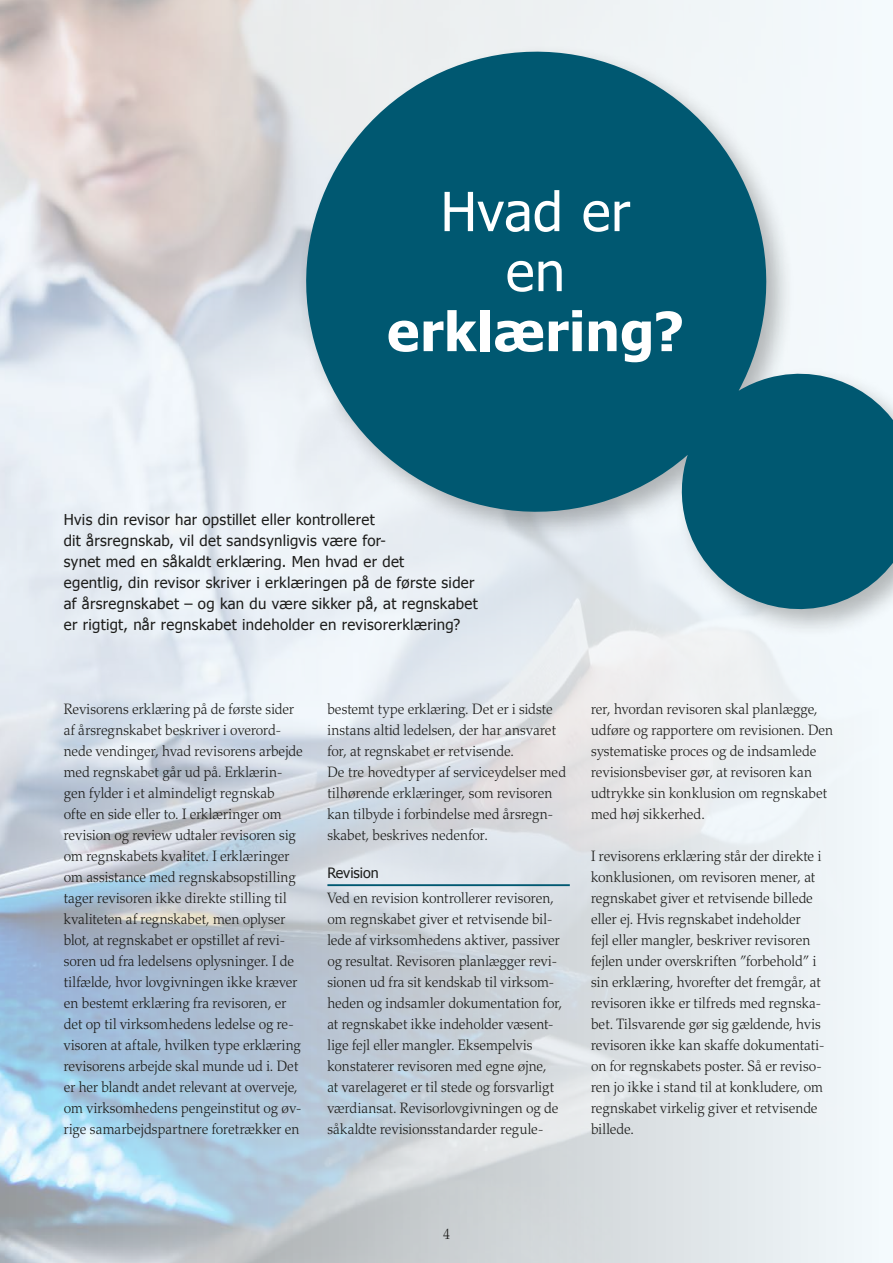
<style>
.page{position:relative;width:893px;height:1263px;background:#fff}
.page>*{position:absolute;margin:0;border:0;box-sizing:border-box;transform-origin:0 0}
.t1{font:700 54px "Tahoma";letter-spacing:.01em;color:#fff}
.t2{font:54px/60px "Tahoma";letter-spacing:.005em;color:#fff;text-align:center}
.t3{font:300 15px/21px "Palatino";color:#1d1d1b;scale:.93 1}
.t4{font:15px/21px "Tahoma";letter-spacing:.02em;color:#1d1d1b}
.t5{font:14.25px "Tahoma";letter-spacing:-.005em;color:#1d1d1b}
</style>
<div class="page">
<hr style="left:327px;top:884px;width:243px;height:2px;background:#005871">
<div style="left:298px;top:43px;width:595px;height:595px;background:#1d1d1b;opacity:.3"></div>
<svg style="left:281px;top:26px;width:612px;height:596px;fill:#005871"></svg>
<h1 class="t2" style="left:441px;top:179px;width:191px">Hvad er en</h1>
<h1 class="t1" style="left:387px;top:294px;width:298px">erklæring?</h1>
<p class="t4" style="left:64px;top:508px;width:416px">Hvis din revisor har opstillet eller kontrolleret<br>dit årsregnskab, vil det sandsynligvis være for-<br>synet med en såkaldt erklæring. Men hvad er det<br>egentlig, din revisor skriver i erklæringen på de første sider af årsregnskabet – og kan du være sikker på, at regnskabet er rigtigt, når regnskabet indeholder en revisorerklæring?</p>
<p class="t3" style="left:64px;top:699px;width:259px">Revisorens erklæring på de første sider af årsregnskabet beskriver i overord&shy;nede vendinger, hvad revisorens arbejde med regnskabet går ud på. Erklærin&shy;gen fylder i et almindeligt regnskab<br>ofte en side eller to. I erklæringer om revision og review udtaler revisoren sig om regnskabets kvalitet. I erklæringer om assistance med regnskabsopstilling tager revisoren ikke direkte stilling til kvaliteten af regnskabet, men oplyser blot, at regnskabet er opstillet af revi&shy;soren ud fra ledelsens oplysninger. I de tilfælde, hvor lovgivningen ikke kræver en bestemt erklæring fra revisoren, er det op til virksomhedens ledelse og re&shy;visoren at aftale, hvilken type erklæring revisorens arbejde skal munde ud i. Det er her blandt andet relevant at overveje, om virksomhedens pengeinstitut og øv&shy;rige samarbejdspartnere foretrækker en</p>
<p class="t3" style="left:327px;top:699px;width:258px">bestemt type erklæring. Det er i sidste instans altid ledelsen, der har ansvaret for, at regnskabet er retvisende.<br>De tre hovedtyper af serviceydelser med tilhørende erklæringer, som revisoren kan tilbyde i forbindelse med årsregn&shy;skabet, beskrives nedenfor.</p>
<p class="t5" style="left:327px;top:863px;width:53px">Revision</p>
<p class="t3" style="left:327px;top:888px;width:254px">Ved en revision kontrollerer revisoren, om regnskabet giver et retvisende bil&shy;lede af virksomhedens aktiver, passiver og resultat. Revisoren planlægger revi&shy;sionen ud fra sit kendskab til virksom&shy;heden og indsamler dokumentation for, at regnskabet ikke indeholder væsent&shy;lige fejl eller mangler. Eksempelvis konstaterer revisoren med egne øjne,<br>at varelageret er til stede og forsvarligt værdiansat. Revisorlovgivningen og de såkaldte revisionsstandarder regule-</p>
<p class="t3" style="left:591px;top:699px;width:262px">rer, hvordan revisoren skal planlægge, udføre og rapportere om revisionen. Den systematiske proces og de indsamlede revisionsbeviser gør, at revisoren kan udtrykke sin konklusion om regnskabet med høj sikkerhed.</p>
<p class="t3" style="left:591px;top:846px;width:253px">I revisorens erklæring står der direkte i konklusionen, om revisoren mener, at regnskabet giver et retvisende billede eller ej. Hvis regnskabet indeholder<br>fejl eller mangler, beskriver revisoren fejlen under overskriften ”forbehold” i sin erklæring, hvorefter det fremgår, at revisoren ikke er tilfreds med regnska&shy;bet. Tilsvarende gør sig gældende, hvis revisoren ikke kan skaffe dokumentati&shy;on for regnskabets poster. Så er reviso&shy;ren jo ikke i stand til at konkludere, om regnskabet virkelig giver et retvisende billede.</p>
<p class="t3" style="left:443px;top:1224px;width:9px">4</p>
</div>
